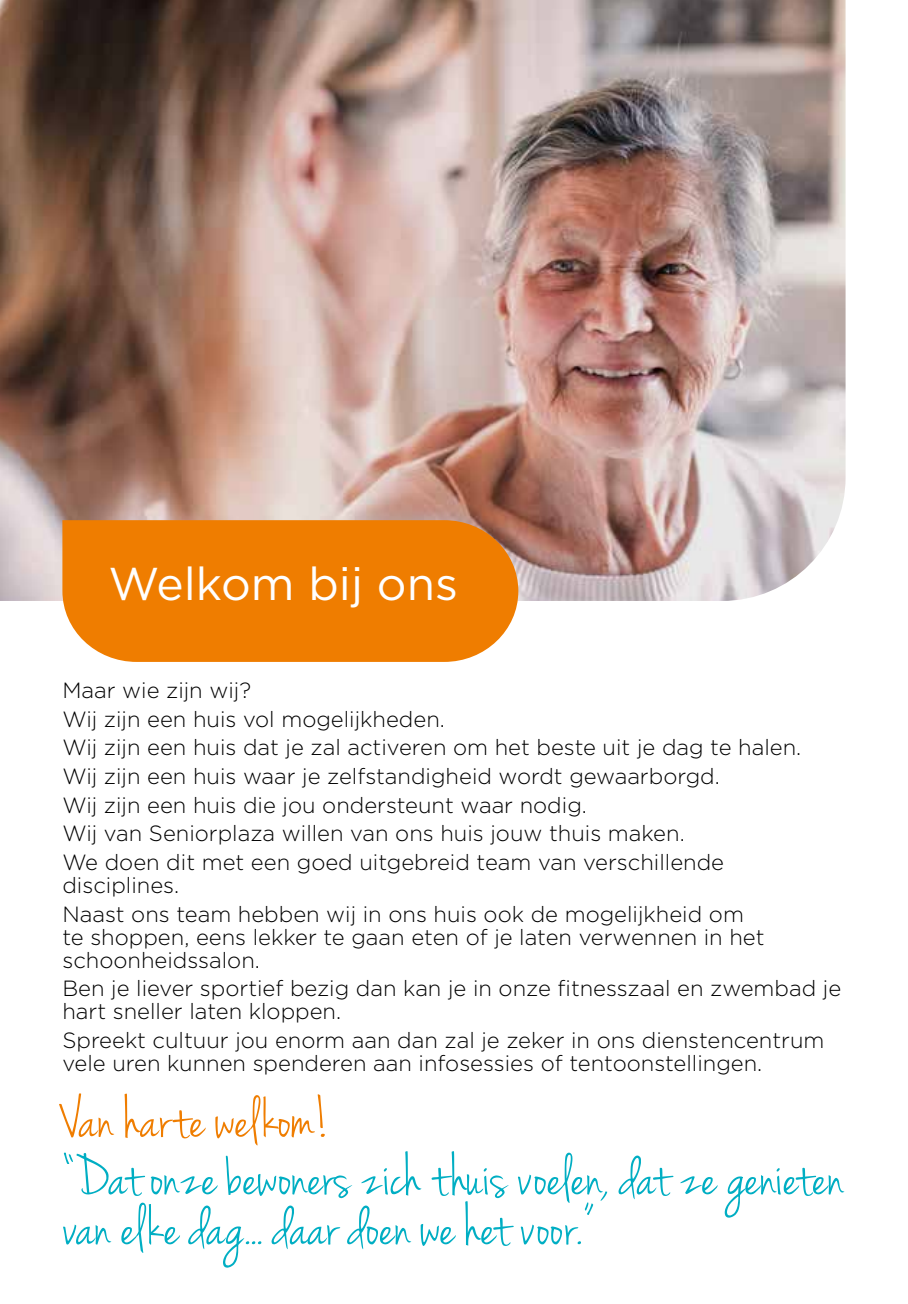
<style>
.page{position:relative;width:908px;height:1304px;background:#fff}
.page>*{position:absolute;margin:0;border:0;box-sizing:border-box;transform-origin:0 0}
.t1{font:60px/50px "Jenna Sue";letter-spacing:.005em;color:#00aec3}
.t2{font:60px "Jenna Sue";letter-spacing:.01em;color:#ef7d00}
.t3{font:46px "Gotham";color:#fff}
.t4{font:300 22px/28.6px "Gotham";color:#000}
</style>
<div class="page">
<img style="left:0;top:0;width:845px;height:601px">
<svg style="left:62px;top:520px;width:456px;height:142px;fill:#ef7d00"></svg>
<h2 class="t3" style="left:109px;top:555px;width:351px">Welkom bij ons</h2>
<p class="t4" style="left:62px;top:675px;width:740px">Maar wie zijn wij?<br>Wij zijn een huis vol mogelijkheden.<br>Wij zijn een huis dat je zal activeren om het beste uit je dag te halen.<br>Wij zijn een huis waar je zelfstandigheid wordt gewaarborgd.<br>Wij zijn een huis die jou ondersteunt waar nodig.<br>Wij van Seniorplaza willen van ons huis jouw thuis maken.<br>We doen dit met een goed uitgebreid team van verschillende</p>
<p class="t4" style="left:62px;top:870px;width:682px">disciplines.<br>Naast ons team hebben wij in ons huis ook de mogelijkheid om</p>
<p class="t4" style="left:62px;top:925px;width:703px;line-height:23px">te shoppen, eens lekker te gaan eten of je laten verwennen in het schoonheidssalon.</p>
<p class="t4" style="left:62px;top:976px;width:780px;line-height:23px">Ben je liever sportief bezig dan kan je in onze fitnesszaal en zwembad je hart sneller laten kloppen.</p>
<p class="t4" style="left:62px;top:1028px;width:763px;line-height:23px">Spreekt cultuur jou enorm aan dan zal je zeker in ons dienstencentrum vele uren kunnen spenderen aan infosessies of tentoonstellingen.</p>
<h1 class="t2" style="left:62px;top:1085px;width:269px">Van harte welkom!</h1>
<h1 class="t1" style="left:62px;top:1155px;width:782px">“Dat onze bewoners zich thuis voelen, dat ze genieten van elke dag... daar doen we het voor.”</h1>
</div>
